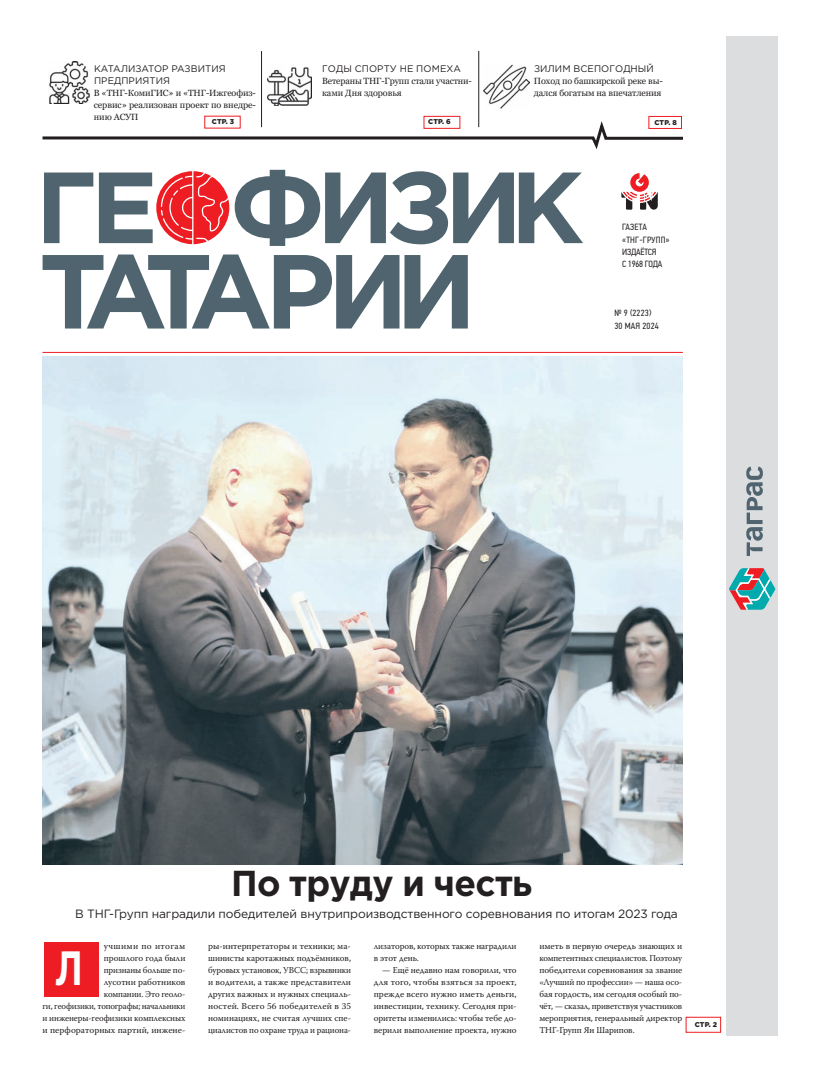
<style>
.page{position:relative;width:820px;height:1078px;background:#fff}
.page>*{position:absolute;margin:0;border:0;box-sizing:border-box;transform-origin:0 0}
.t1{font:700 48px "Gotham Pro";color:#fff;scale:.75 1}
.t2{font:700 36px "Gotham Pro";letter-spacing:-.02em;color:#231f20}
.t3{font:12px "Gotham Pro";letter-spacing:-.01em;color:#231f20}
.t4{font:9.5px/12px "Gotham Pro";letter-spacing:.01em;color:#231f20}
.t5{font:9px/12px "Warnock Pro";letter-spacing:-.01em;color:#231f20;text-align:justify}
.t6{font:9px/12px "Georgia";letter-spacing:-.01em;color:#231f20}
.t7{font:9px/12.3px "PF Din Text Cond Pro";letter-spacing:-.02em;color:#231f20}
.t8{font:9px/12.3px "PF Din Text Cond Pro";letter-spacing:.02em;color:#231f20}
.t9{font:900 7px "Gotham Pro";letter-spacing:.02em;color:#231f20}
</style>
<div class="page">
<div style="left:685px;top:1016px;width:35px;height:16px;border:1px solid #ee1d23"></div>
<div style="left:726px;top:36px;width:51px;height:999px;background:#dcdddf"></div>
<svg style="left:746px;top:466px;width:16px;height:90px"></svg>
<svg style="left:729px;top:568px;width:46px;height:41px"></svg>
<svg style="left:621px;top:173px;width:36px;height:37px"></svg>
<hr style="left:42px;top:352px;width:640px;height:1px;background:#ee1d23">
<svg style="left:44px;top:172px;width:49px;height:71px"></svg>
<svg style="left:43px;top:254px;width:424px;height:74px"></svg>
<svg style="left:42px;top:116px;width:641px;height:33px"></svg>
<div style="left:648px;top:116px;width:33px;height:13px;border:1px solid #ee1d23"></div>
<div style="left:423px;top:116px;width:37px;height:13px;border:1px solid #ee1d23"></div>
<hr style="left:478px;top:51px;width:1px;height:76px;background:#231f20">
<svg style="left:99px;top:170px;width:484px;height:76px"></svg>
<hr style="left:261px;top:51px;width:1px;height:76px;background:#231f20">
<img style="left:267px;top:67px;width:44px;height:38px">
<div style="left:44px;top:942px;width:54px;height:54px;background:#ee1d23"></div>
<img style="left:49px;top:62px;width:41px;height:42px">
<img style="left:483px;top:64px;width:46px;height:45px">
<img style="left:42px;top:356px;width:640px;height:508px">
<p class="t4" style="left:534px;top:63px;width:121px">ЗИЛИМ ВСЕПОГОДНЫЙ</p>
<p class="t6" style="left:533px;top:75px;width:130px">Поход по башкирской реке вы&shy;дался богатым на впечатления</p>
<p class="t4" style="left:322px;top:62px;width:140px">ГОДЫ СПОРТУ НЕ ПОМЕХА</p>
<p class="t6" style="left:322px;top:75px;width:151px">Ветераны ТНГ-Групп стали участни&shy;ками Дня здоровья</p>
<p class="t4" style="left:94px;top:63px;width:133px">КАТАЛИЗАТОР РАЗВИТИЯ<br>ПРЕДПРИЯТИЯ</p>
<p class="t6" style="left:94px;top:87px;width:163px;text-align:justify">В «ТНГ-КомиГИС» и «ТНГ-Ижгеофиз&shy;сервис» реализован проект по внедре&shy;нию АСУП</p>
<p class="t9" style="left:212px;top:118px;width:24px">СТР. 3</p>
<p class="t9" style="left:428px;top:118px;width:24px">СТР. 6</p>
<p class="t9" style="left:654px;top:118px;width:24px">СТР. 8</p>
<p class="t7" style="left:622px;top:221px;width:49px">ГАЗЕТА «ТНГ-ГРУПП»<br>ИЗДАЁТСЯ<br>С 1968 ГОДА</p>
<p class="t8" style="left:614px;top:307px;width:46px">№ 9 (2223)<br>30 МАЯ 2024</p>
<h2 class="t2" style="left:231px;top:862px;width:302px">По труду и честь</h2>
<h3 class="t3" style="left:75px;top:907px;width:604px">В ТНГ-Групп наградили победителей внутрипроизводственного соревнования по итогам 2023 года</h3>
<p class="t5" style="left:43px;top:939px;width:144px;text-align:right">учшими по итогам<br>прошлого года были<br>признаны больше по-<br>лусотни работников<br>компании. Это геоло-<br>ги, геофизики, топографы; начальники и инженеры-геофизики комплексных и перфораторных партий, инжене-</p>
<p class="t5" style="left:208px;top:939px;width:144px">ры-интерпретаторы и техники; ма&shy;шинисты каротажных подъёмников, буровых установок, УВСС; взрывники и водители, а также представители других важных и нужных специаль&shy;ностей. Всего 56 победителей в 35 номинациях, не считая лучших спе&shy;циалистов по охране труда и рациона-</p>
<p class="t5" style="left:373px;top:939px;width:144px">лизаторов, которых также наградили в этот день.</p>
<h1 class="t1" style="left:55px;top:939px;width:38px">Л</h1>
<p class="t5" style="left:373px;top:963px;width:144px;text-indent:9px">— Ещё недавно нам говорили, что для того, чтобы взяться за проект, прежде всего нужно иметь деньги, инвестиции, технику. Сегодня при&shy;оритеты изменились: чтобы тебе до&shy;верили выполнение проекта, нужно</p>
<p class="t5" style="left:539px;top:939px;width:144px">иметь в первую очередь знающих и компетентных специалистов. Поэтому победители соревнования за звание «Лучший по профессии» — наша осо&shy;бая гордость, им сегодня особый по&shy;чёт, — сказал, приветствуя участников мероприятия, генеральный директор ТНГ-Групп Ян Шарипов.</p>
<p class="t9" style="left:694px;top:1020px;width:24px">СТР. 2</p>
</div>
